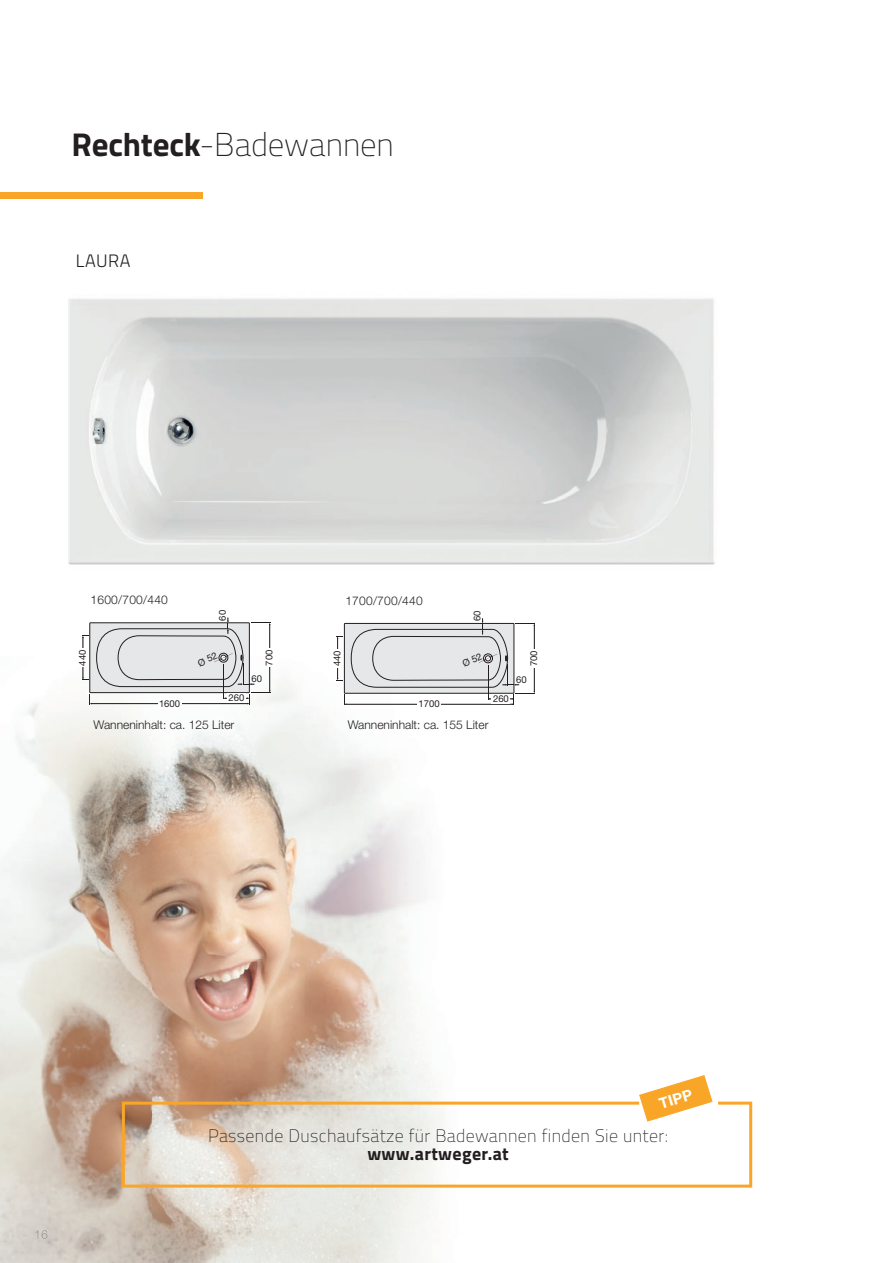
<style>
.page{position:relative;width:893px;height:1263px;background:#fff}
.page>*{position:absolute;margin:0;border:0;box-sizing:border-box;transform-origin:0 0}
.t1{font:100 33px "Titillium";letter-spacing:-.005em;color:#231f20}
.t2{font:100 18px "Titillium";letter-spacing:.02em;color:#231f20}
.t3{font:700 18px "Titillium";letter-spacing:.02em;color:#231f20}
.t4{font:300 18px "Titillium";letter-spacing:.025em;color:#231f20}
.t5{font:700 15px "Helvetica Neue LT Std";color:#fff}
.t6{font:300 12px "Helvetica Neue LT Std";color:#231f20}
.t7{font:300 12px "Helvetica Neue LT Std";letter-spacing:.02em;color:#231f20}
.t8{font:9.45px "Helvetica Neue LT Std";color:#231f20}
.s1{font-weight:700}
</style>
<div class="page">
<img style="left:0;top:680px;width:612px;height:583px">
<svg style="left:35px;top:1230px;width:12px;height:9px"></svg>
<svg style="left:122px;top:1101px;width:630px;height:86px"></svg>
<img style="left:68px;top:298px;width:647px;height:267px">
<div style="left:0;top:192px;width:203px;height:6px;background:#f9a628"></div>
<div style="left:158px;top:699px;width:24px;height:9px;background:#fff"></div>
<div style="left:417px;top:699px;width:24px;height:10px;background:#fff"></div>
<svg style="left:639px;top:1075px;width:79px;height:46px"></svg>
<svg style="left:82px;top:618px;width:189px;height:87px"></svg>
<svg style="left:337px;top:618px;width:198px;height:87px"></svg>
<h1 class="t1" style="left:72px;top:121px;width:324px"><span class="s1">Rechteck</span>-Badewannen</h1>
<p class="t4" style="left:76px;top:248px;width:56px">LAURA</p>
<p class="t7" style="left:91px;top:592px;width:79px">1600/700/440</p>
<p class="t7" style="left:345px;top:593px;width:79px">1700/700/440</p>
<p class="t8" style="left:217px;top:621px;width:12px;rotate:-90deg">60</p>
<p class="t8" style="left:471px;top:621px;width:12px;rotate:-90deg">60</p>
<p class="t8" style="left:77px;top:666px;width:17px;rotate:-90deg">440</p>
<p class="t8" style="left:264px;top:666px;width:17px;rotate:-90deg">700</p>
<p class="t8" style="left:159px;top:697px;width:23px">1600</p>
<p class="t8" style="left:251px;top:673px;width:12px">60</p>
<p class="t8" style="left:228px;top:692px;width:17px">260</p>
<p class="t8" style="left:332px;top:666px;width:17px;rotate:-90deg">440</p>
<p class="t8" style="left:528px;top:666px;width:17px;rotate:-90deg">700</p>
<p class="t8" style="left:419px;top:698px;width:23px">1700</p>
<p class="t8" style="left:516px;top:674px;width:12px">60</p>
<p class="t8" style="left:493px;top:693px;width:17px">260</p>
<p class="t6" style="left:94px;top:717px;width:142px">Wanneninhalt: ca. 125 Liter</p>
<p class="t6" style="left:348px;top:717px;width:142px">Wanneninhalt: ca. 155 Liter</p>
<p class="t5" style="left:657px;top:1095px;width:36px;rotate:-17deg">TIPP</p>
<p class="t2" style="left:208px;top:1123px;width:462px">Passende Duschaufsätze für Badewannen finden Sie unter:</p>
<p class="t3" style="left:367px;top:1140px;width:143px">www.artweger.at</p>
</div>
